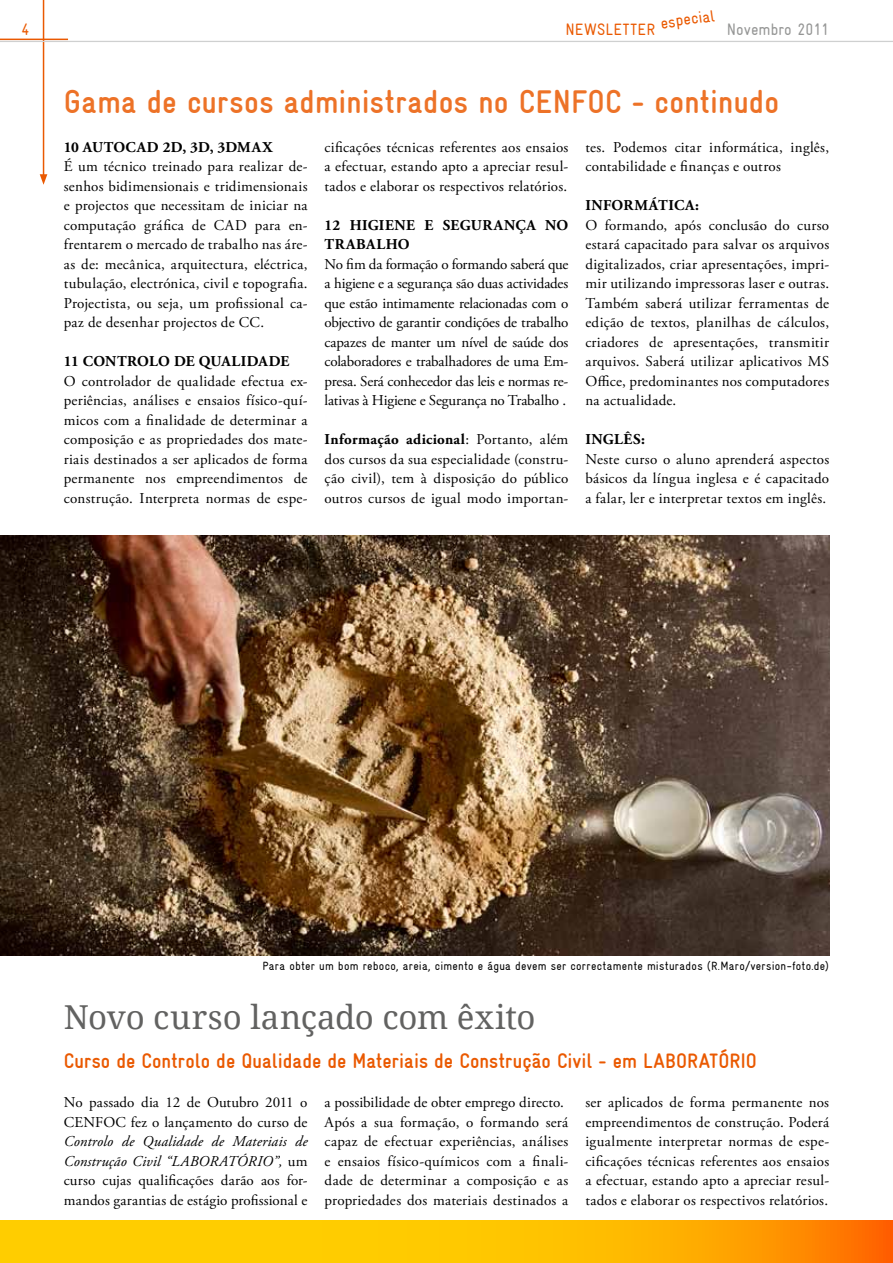
<style>
.page{position:relative;width:893px;height:1263px;background:#fff}
.page>*{position:absolute;margin:0;border:0;box-sizing:border-box;transform-origin:0 0}
.t1{font:700 condensed 33px "Gravur";letter-spacing:.01em;color:#ea5901}
.t2{font:33px "Droid Serif";letter-spacing:-.005em;color:#626261}
.t3{font:700 condensed 21px "Gravur";color:#ea5901}
.t4{font:condensed 16.5px "Gravur";letter-spacing:.02em;color:#ea5901}
.t5{font:condensed 16.5px "Gravur";color:#7a7b7a}
.t6{font:15px/19.5px "Adobe Garamond Pro";letter-spacing:.015em;color:#000;text-align:justify}
.t7{font:700 15px/19.5px "Adobe Garamond Pro";letter-spacing:.025em;color:#000}
.t8{font:700 15px "Adobe Garamond Pro";letter-spacing:.005em;color:#000}
.t9{font:condensed 12px "Gravur";letter-spacing:.02em;color:#000}
.s1{font-weight:700}
.s2{font-style:italic}
</style>
<div class="page">
<hr style="left:0;top:39px;width:68px;height:1px;background:#ea5901">
<hr style="left:43px;top:0;width:1px;height:177px;background:#ea5901">
<svg style="left:40px;top:174px;width:7px;height:11px"></svg>
<svg style="left:0;top:1220px;width:892px;height:43px;background:#ffb900"></svg>
<hr style="left:0;top:41px;width:893px;height:1px;background:#cfd0d0">
<hr style="left:892px;top:1220px;width:1px;height:43px;background:#ff5b00">
<img style="left:0;top:535px;width:829px;height:420px">
<p class="t4" style="left:659px;top:14px;width:56px;rotate:-8deg">especial</p>
<p class="t4" style="left:21px;top:20px;width:9px">4</p>
<p class="t4" style="left:565px;top:20px;width:91px">NEWSLETTER</p>
<p class="t5" style="left:727px;top:20px;width:104px">Novembro 2011</p>
<h1 class="t1" style="left:64px;top:83px;width:717px">Gama de cursos administrados no CENFOC - continudo</h1>
<p class="t7" style="left:64px;top:137px;width:210px">10 AUTOCAD 2D, 3D, 3DMAX</p>
<p class="t6" style="left:64px;top:157px;width:245px">É um técnico treinado para realizar de&shy;senhos bidimensionais e tridimensionais e projectos que necessitam de iniciar na computação gráfica de CAD para en&shy;frentarem o mercado de trabalho nas áre&shy;as de: mecânica, arquitectura, eléctrica, tubulação, electrónica, civil e topografia.<br>Projectista, ou seja, um profissional ca&shy;paz de desenhar projectos de CC.</p>
<p class="t8" style="left:64px;top:353px;width:227px">11 CONTROLO DE QUALIDADE</p>
<p class="t6" style="left:64px;top:372px;width:245px">O controlador de qualidade efectua ex&shy;periências, análises e ensaios físico-quí&shy;micos com a finalidade de determinar a composição e as propriedades dos mate&shy;riais destinados a ser aplicados de forma permanente nos empreendimentos de construção. Interpreta normas de espe-</p>
<p class="t6" style="left:585px;top:138px;width:245px">tes. Podemos citar informática, inglês, contabilidade e finanças e outros</p>
<p class="t7" style="left:585px;top:196px;width:115px">INFORMÁTICA:</p>
<p class="t6" style="left:585px;top:216px;width:245px">O formando, após conclusão do curso estará capacitado para salvar os arquivos digitalizados, criar apresentações, impri&shy;mir utilizando impressoras laser e outras.<br>Também saberá utilizar ferramentas de edição de textos, planilhas de cálculos, criadores de apresentações, transmitir arquivos. Saberá utilizar aplicativos MS Office, predominantes nos computadores na actualidade.</p>
<p class="t7" style="left:585px;top:430px;width:61px">INGLÊS:</p>
<p class="t6" style="left:585px;top:450px;width:245px">Neste curso o aluno aprenderá aspectos básicos da língua inglesa e é capacitado a falar, ler e interpretar textos em inglês.</p>
<p class="t6" style="left:325px;top:138px;width:245px">cificações técnicas referentes aos ensaios a efectuar, estando apto a apreciar resul&shy;tados e elaborar os respectivos relatórios.</p>
<p class="t7" style="left:325px;top:215px;width:245px">12 HIGIENE E SEGURANÇA NO<br>TRABALHO</p>
<p class="t6" style="left:325px;top:255px;width:245px">No fim da formação o formando saberá que a higiene e a segurança são duas actividades que estão intimamente relacionadas com o objectivo de garantir condições de trabalho capazes de manter um nível de saúde dos colaboradores e trabalhadores de uma Em&shy;presa. Será conhecedor das leis e normas re&shy;lativas à Higiene e Segurança no Trabalho .</p>
<p class="t6" style="left:325px;top:430px;width:245px"><span class="s1">Informação adicional</span>: Portanto, além dos cursos da sua especialidade (constru&shy;ção civil), tem à disposição do público outros cursos de igual modo importan-</p>
<p class="t9" style="left:262px;top:959px;width:568px">Para obter um bom reboco, areia, cimento e água devem ser correctamente misturados (R.Maro/version-foto.de)</p>
<h1 class="t2" style="left:64px;top:997px;width:473px">Novo curso lançado com êxito</h1>
<h2 class="t3" style="left:64px;top:1049px;width:695px">Curso de Controlo de Qualidade de Materiais de Construção Civil - em LABORATÓRIO</h2>
<p class="t6" style="left:325px;top:1093px;width:245px;text-align:left">a possibilidade de obter emprego directo.<br>Após a sua formação, o formando será capaz de efectuar experiências, análises e ensaios físico-químicos com a finali&shy;dade de determinar a composição e as propriedades dos materiais destinados a</p>
<p class="t6" style="left:585px;top:1093px;width:245px">ser aplicados de forma permanente nos empreendimentos de construção. Poderá igualmente interpretar normas de espe&shy;cificações técnicas referentes aos ensaios a efectuar, estando apto a apreciar resul&shy;tados e elaborar os respectivos relatórios.</p>
<p class="t6" style="left:64px;top:1093px;width:245px">No passado dia 12 de Outubro 2011 o<br>CENFOC fez o lançamento do curso de</p>
<p class="t6" style="left:64px;top:1132px;width:245px"><span class="s2">Controlo de Qualidade de Materiais de Construção Civil “LABORATÓRIO”,</span> um curso cujas qualificações darão aos for&shy;mandos garantias de estágio profissional e</p>
</div>
